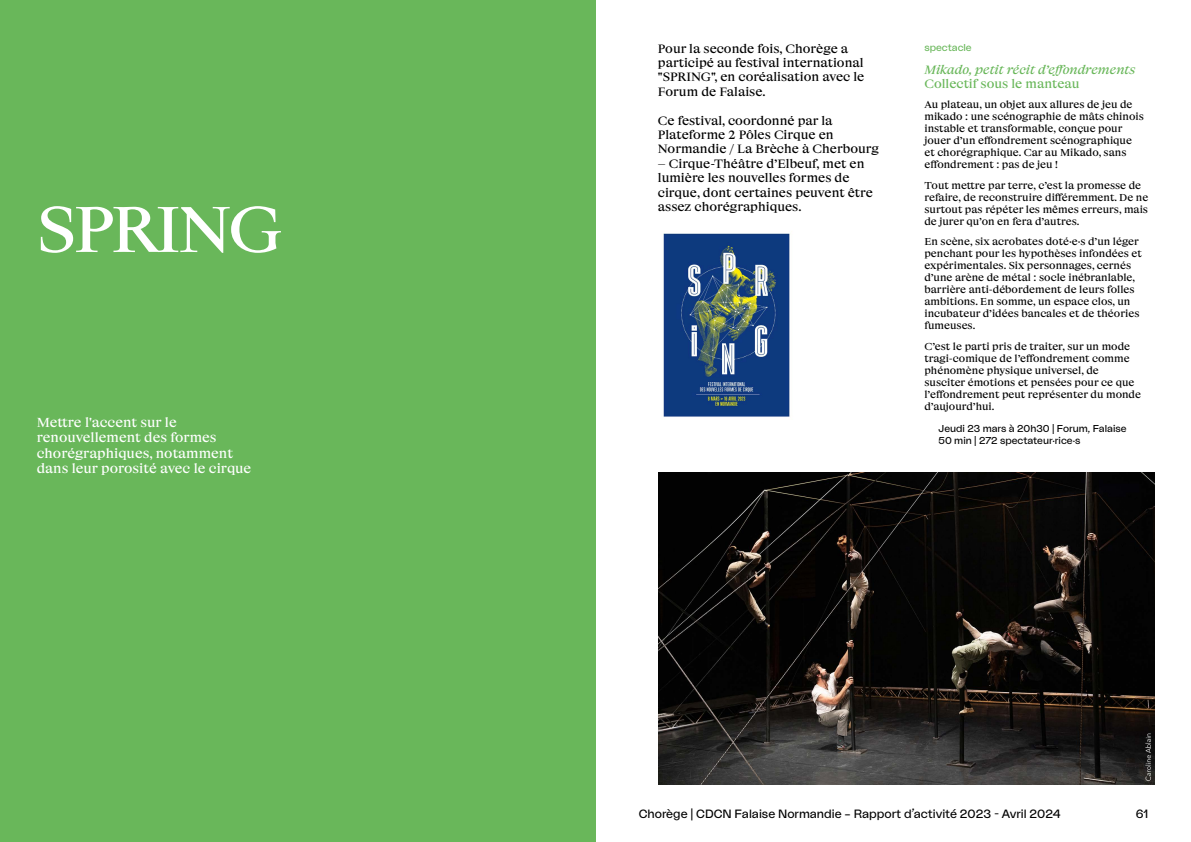
<style>
.page{position:relative;width:1191px;height:842px;background:#fff}
.page>*{position:absolute;margin:0;border:0;box-sizing:border-box;transform-origin:0 0}
.t1{font:64px "Big Daily Short";letter-spacing:-.04em;color:#fff}
.t2{font:13px/15.6px "Big Daily Short";color:#fff}
.t3{font:12px/14.4px "Big Daily Short";color:#000}
.t4{font:12px "La Nord";color:#000}
.t5{font:italic 12px "Big Daily Short";color:#69b75a}
.t6{font:12px "Big Daily Short";color:#69b75a}
.t7{font:10px/12px "Big Daily Short";color:#000}
.t8{font:10px/12px "La Nord";color:#000}
.t9{font:10px "La Nord";color:#69b75a}
</style>
<div class="page">
<div style="left:0;top:0;width:595px;height:842px;background:#69b75a"></div>
<img style="left:663px;top:233px;width:127px;height:184px">
<img style="left:658px;top:472px;width:496px;height:312px">
<h1 class="t1" style="left:37px;top:188px;width:247px">SPRING</h1>
<h2 class="t2" style="left:37px;top:414px;width:216px">Mettre l'accent sur le renouvellement des formes chorégraphiques, notamment dans leur porosité avec le cirque</h2>
<p class="t3" style="left:658px;top:41px;width:208px">Pour la seconde fois, Chorège a participé au festival international "SPRING", en coréalisation avec le<br>Forum de Falaise.</p>
<p class="t3" style="left:658px;top:113px;width:222px">Ce festival, coordonné par la<br>Plateforme 2 Pôles Cirque en<br>Normandie / La Brèche à Cherbourg</p>
<p class="t3" style="left:658px;top:156px;width:216px">– Cirque-Théâtre d’Elbeuf, met en lumière les nouvelles formes de cirque, dont certaines peuvent être assez chorégraphiques.</p>
<p class="t9" style="left:924px;top:41px;width:49px">spectacle</p>
<p class="t5" style="left:924px;top:62px;width:212px">Mikado, petit récit d’effondrements</p>
<p class="t6" style="left:924px;top:76px;width:157px">Collectif sous le manteau</p>
<p class="t7" style="left:924px;top:98px;width:221px">Au plateau, un objet aux allures de jeu de mikado : une scénographie de mâts chinois instable et transformable, conçue pour jouer d’un effondrement scénographique et chorégraphique. Car au Mikado, sans effondrement : pas de jeu !</p>
<p class="t7" style="left:924px;top:179px;width:225px">Tout mettre par terre, c’est la promesse de refaire, de reconstruire différemment. De ne surtout pas répéter les mêmes erreurs, mais de jurer qu’on en fera d’autres.</p>
<p class="t7" style="left:924px;top:235px;width:219px">En scène, six acrobates doté·e·s d’un léger penchant pour les hypothèses infondées et expérimentales. Six personnages, cernés d’une arène de métal : socle inébranlable, barrière anti-débordement de leurs folles ambitions. En somme, un espace clos, un incubateur d’idées bancales et de théories fumeuses.</p>
<p class="t7" style="left:924px;top:340px;width:218px">C’est le parti pris de traiter, sur un mode tragi-comique de l’effondrement comme phénomène physique universel, de susciter émotions et pensées pour ce que l’effondrement peut représenter du monde d’aujourd’hui.</p>
<p class="t8" style="left:938px;top:422px;width:189px">Jeudi 23 mars à 20h30 | Forum, Falaise<br>50 min | 272 spectateur·rice·s</p>
<p class="t4" style="left:638px;top:806px;width:424px">Chorège | CDCN Falaise Normandie – Rapport d’activité 2023 - Avril 2024</p>
<p class="t4" style="left:1135px;top:806px;width:14px">61</p>
</div>
